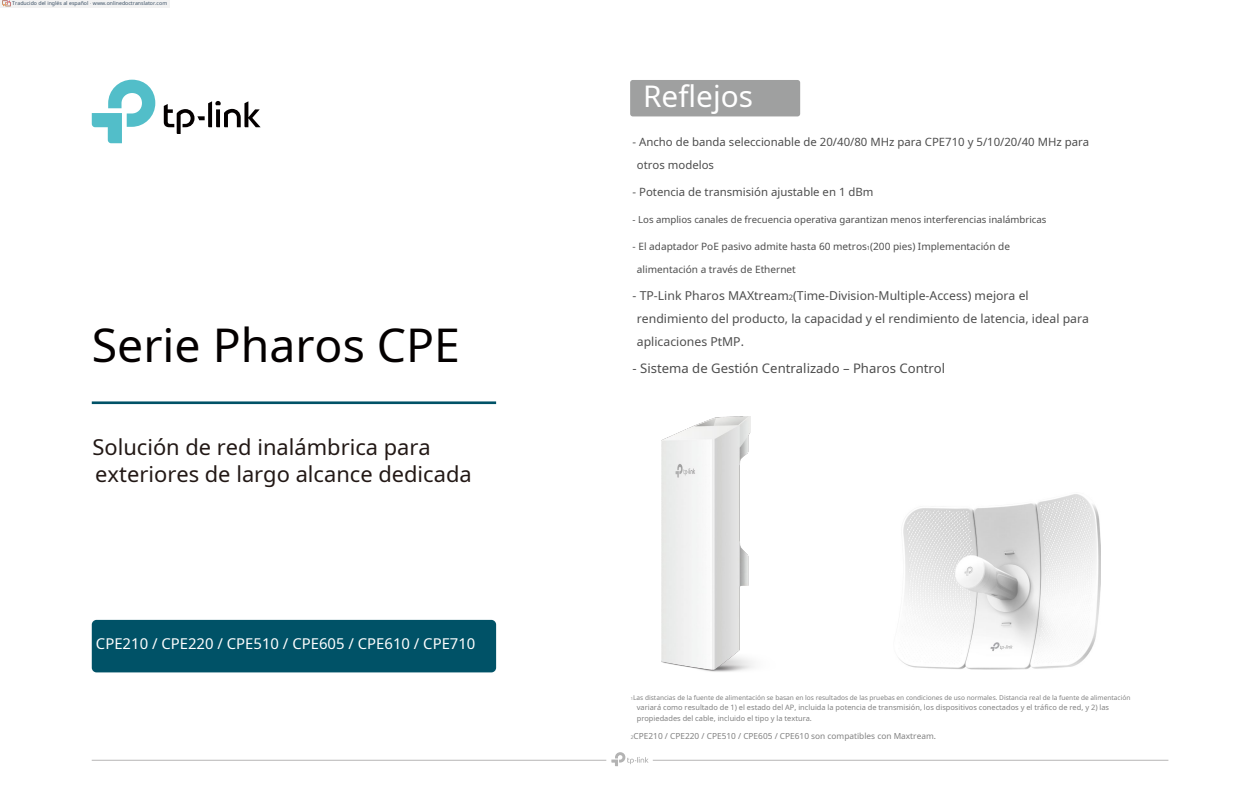
<style>
.page{position:relative;width:1260px;height:788px;background:#fff}
.page>*{position:absolute;margin:0;border:0;box-sizing:border-box;transform-origin:0 0}
.t1{font:46.38px "Noto Sans";color:#040000}
.t2{font:29.75px "Noto Sans";color:#fff}
.t3{font:21.88px/27.1px "Noto Sans";color:#221815}
.t4{font:14.88px "Noto Sans";color:#fff}
.t5{font:13.12px "Noto Sans";color:#4d4d4d}
.t6{font:12.25px/22.8px "Noto Sans";color:#4d4d4d}
.t7{font:11.38px/22.8px "Noto Sans";color:#4d4d4d}
.t8{font:10.06px "Noto Sans";color:#4d4d4d}
.t9{font:9.62px "Noto Sans";color:#4d4d4d}
.t10{font:8.31px "Noto Sans";color:#818181}
.t11{font:7.44px/10.5px "Noto Sans";color:#818181}
.t12{font:6.56px "Noto Sans";color:#818181}
.t13{font:5.25px "Noto Sans";color:rgb(15 43 70/.8)}
.s1{font-size:5.69px}
.s2{font-size:7.44px}
.s3{font-size:3.94px}
.s4{font-size:4.81px}
</style>
<div class="page">
<div style="left:92px;top:620px;width:404px;height:52px;background:#005267;border-radius:5px"></div>
<svg style="left:92px;top:80px;width:63px;height:63px"></svg>
<svg style="left:164px;top:101px;width:97px;height:33px"></svg>
<hr style="left:92px;top:401px;width:404px;height:3px;background:#005267">
<div style="left:630px;top:80px;width:170px;height:36px;background:#9fa0a0;border-radius:3px"></div>
<img style="left:662px;top:416px;width:92px;height:256px">
<img style="left:899px;top:494px;width:202px;height:176px">
<hr style="left:92px;top:760px;width:514px;height:1px;background:#b6b5b5">
<hr style="left:653px;top:760px;width:515px;height:1px;background:#b6b5b5">
<svg style="left:611px;top:752px;width:38px;height:14px"></svg>
<div style="left:0;top:0;width:170px;height:8px;background:#f2f2f2"></div>
<svg style="left:2px;top:0;width:9px;height:7px"></svg>
<p class="t13" style="left:12px;top:0;width:156px">Traducido del inglés al español - www.onlinedoctranslator.com</p>
<h1 class="t1" style="left:92px;top:312px;width:370px">Serie Pharos CPE</h1>
<h3 class="t3" style="left:92px;top:432px;width:381px">Solución de red inalámbrica para exteriores de largo alcance dedicada</h3>
<h3 class="t4" style="left:96px;top:633px;width:381px">CPE210 / CPE220 / CPE510 / CPE605 / CPE610 / CPE710</h3>
<h2 class="t2" style="left:643px;top:75px;width:111px">Reflejos</h2>
<h3 class="t7" style="left:637px;top:130px;width:454px;text-indent:-4px">- Ancho de banda seleccionable de 20/40/80 MHz para CPE710 y 5/10/20/40 MHz para otros modelos</h3>
<h3 class="t7" style="left:633px;top:180px;width:243px">- Potencia de transmisión ajustable en 1 dBm</h3>
<p class="t9" style="left:633px;top:213px;width:416px">- Los amplios canales de frecuencia operativa garantizan menos interferencias inalámbricas</p>
<h3 class="t8" style="left:633px;top:239px;width:379px">- El adaptador PoE pasivo admite hasta 60 metros<span class="s1">1</span>(200 pies) Implementación de</h3>
<h3 class="t8" style="left:637px;top:262px;width:160px">alimentación a través de Ethernet</h3>
<h3 class="t6" style="left:637px;top:284px;width:454px;text-indent:-4px">- TP-Link Pharos MAXtream<span class="s2">2</span>(Time-Division-Multiple-Access) mejora el rendimiento del producto, la capacidad y el rendimiento de latencia, ideal para aplicaciones PtMP.</h3>
<h3 class="t5" style="left:633px;top:359px;width:314px">- Sistema de Gestión Centralizado – Pharos Control</h3>
<p class="t12" style="left:631px;top:692px;width:501px"><span class="s3">1</span>Las distancias de la fuente de alimentación se basan en los resultados de las pruebas en condiciones de uso normales. Distancia real de la fuente de alimentación</p>
<p class="t11" style="left:637px;top:702px;width:474px">variará como resultado de 1) el estado del AP, incluida la potencia de transmisión, los dispositivos conectados y el tráfico de red, y 2) las propiedades del cable, incluido el tipo y la textura.</p>
<p class="t10" style="left:631px;top:729px;width:307px"><span class="s4">2</span>CPE210 / CPE220 / CPE510 / CPE605 / CPE610 son compatibles con Maxtream.</p>
</div>
